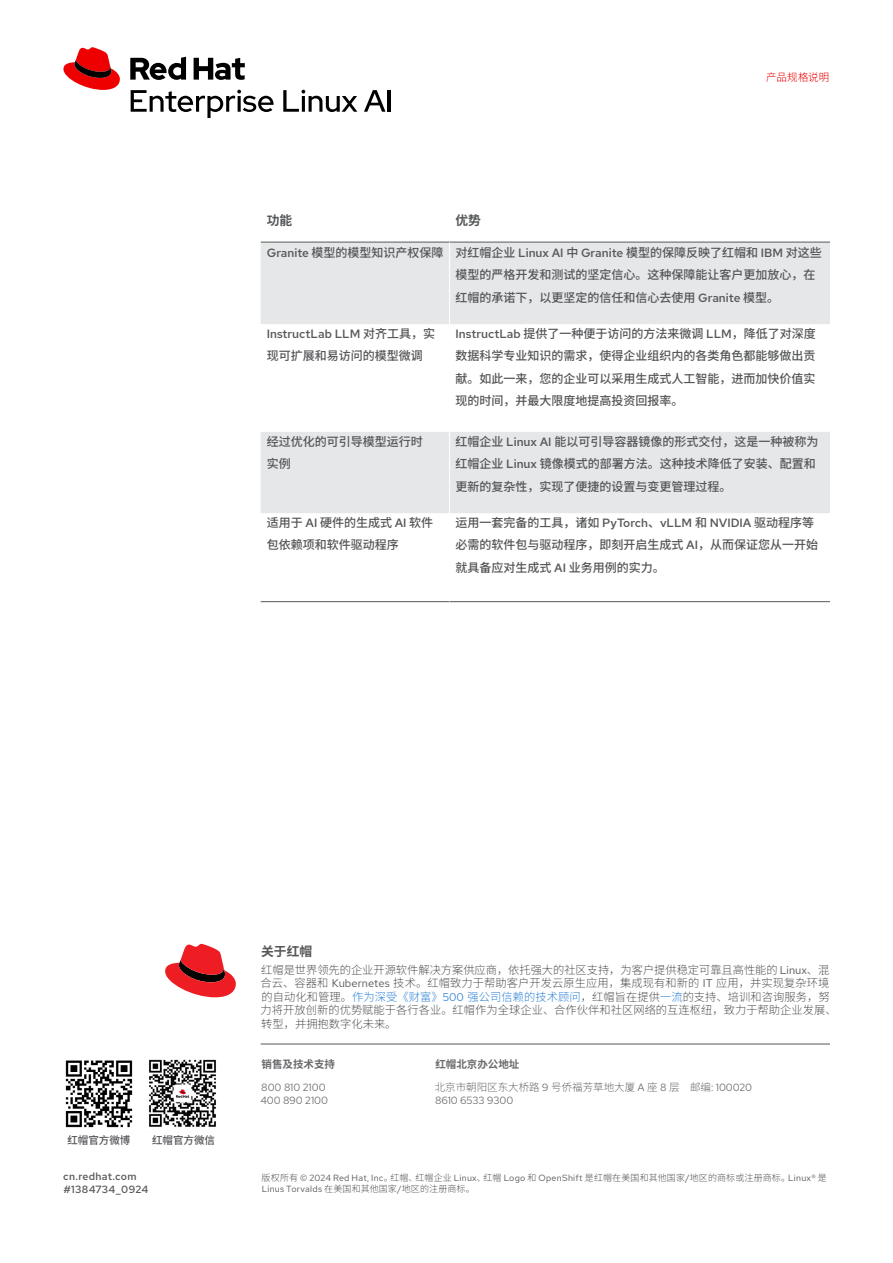
<style>
.page{position:relative;width:893px;height:1263px;background:#fff}
.page>*{position:absolute;margin:0;border:0;box-sizing:border-box;transform-origin:0 0}
.Main_-_About_RH_Subhead_1{font:700 12.75px "Noto Sans SC";color:#57585a}
.Main_-_Table_Subhead_1__left-aligned{font:700 12.75px "Noto Sans SC";color:#57585a}
.Main_-_Table_Body__left-aligned{font:500 12px/22.5px "Noto Sans SC";color:#57585a}
.Main_-_About_RH_Body{font:300 11.25px/13.5px "Noto Sans SC";letter-spacing:.005em;color:#57585a}
.Main_-_About_RH_Body__Heiti_SC{font:300 10.5px/13.5px "Noto Sans SC";color:#6c6d70}
.Footer_-_URL__Page{font:500 10.5px "Red Hat Text";letter-spacing:.025em;color:#57585a}
.Main_-_About_RH_Body__Heiti_SC-2{font:10.5px/13.5px "Red Hat Text";color:#6c6d70}
.Main_-_About_RH_Body__Heiti_SC-3{font:700 10.5px "Noto Sans SC";color:#6c6d70}
.t1{font:500 10.5px "Noto Sans SC";color:#57585a}
.Header_-_Running_Head{font:300 10.5px "Noto Sans SC";letter-spacing:.01em;color:#e00}
.Footer_-_Boilerplate{font:300 9px/11.2px "Noto Sans SC";letter-spacing:.015em;color:#57585a}
.s1{font-family:"Red Hat Text"}
.s2{font-family:"Red Hat Text";font-weight:400}
.s3{color:#3385d6}
.s4{font-family:"Red Hat Text";font-weight:400;color:#3385d6}
</style>
<div class="page">
<hr style="left:261px;top:1044px;width:569px;height:1px;background:#57585a">
<svg style="left:165px;top:944px;width:71px;height:53px"></svg>
<img style="left:65px;top:1060px;width:68px;height:68px">
<img style="left:149px;top:1059px;width:67px;height:68px">
<svg style="left:261px;top:243px;width:569px;height:270px;fill:#e6e7e9"></svg>
<hr style="left:261px;top:242px;width:188px;height:1px;background:#57585a">
<hr style="left:449px;top:242px;width:381px;height:1px;background:#57585a">
<hr style="left:261px;top:601px;width:188px;height:1px;background:#57585a">
<hr style="left:449px;top:601px;width:381px;height:1px;background:#57585a">
<hr style="left:449px;top:242px;width:1px;height:82px;background:#fff">
<hr style="left:449px;top:324px;width:1px;height:108px;background:#fff">
<hr style="left:449px;top:432px;width:1px;height:81px;background:#fff">
<svg style="left:131px;top:90px;width:143px;height:28px"></svg>
<svg style="left:283px;top:90px;width:74px;height:22px"></svg>
<svg style="left:364px;top:90px;width:21px;height:22px"></svg>
<hr style="left:388px;top:90px;width:3px;height:22px;background:#000">
<svg style="left:63px;top:47px;width:57px;height:43px"></svg>
<svg style="left:130px;top:57px;width:115px;height:23px"></svg>
<p class="Header_-_Running_Head" style="left:766px;top:71px;width:65px">产品规格说明</p>
<p class="Main_-_Table_Subhead_1__left-aligned" style="left:267px;top:213px;width:27px">功能</p>
<p class="Main_-_Table_Subhead_1__left-aligned" style="left:455px;top:213px;width:27px">优势</p>
<p class="Main_-_Table_Body__left-aligned" style="left:267px;top:241px;width:178px"><span class="s1">Granite</span> 模型的模型知识产权保障</p>
<p class="Main_-_Table_Body__left-aligned" style="left:455px;top:241px;width:368px">对红帽企业 <span class="s1">Linux AI</span> 中 <span class="s1">Granite</span> 模型的保障反映了红帽和 <span class="s1">IBM</span> 对这些模型的严格开发和测试的坚定信心。这种保障能让客户更加放心，在红帽的承诺下，以更坚定的信任和信心去使用 <span class="s1">Granite</span> 模型。</p>
<p class="Main_-_Table_Body__left-aligned" style="left:267px;top:322px;width:170px"><span class="s1">InstructLab LLM</span> 对齐工具，实现可扩展和易访问的模型微调</p>
<p class="Main_-_Table_Body__left-aligned" style="left:455px;top:322px;width:362px;text-align:justify"><span class="s1">InstructLab</span> 提供了一种便于访问的方法来微调 <span class="s1">LLM</span>，降低了对深度数据科学专业知识的需求，使得企业组织内的各类角色都能够做出贡献。如此一来，您的企业可以采用生成式人工智能，进而加快价值实现的时间，并最大限度地提高投资回报率。</p>
<p class="Main_-_Table_Body__left-aligned" style="left:267px;top:430px;width:158px">经过优化的可引导模型运行时实例</p>
<p class="Main_-_Table_Body__left-aligned" style="left:455px;top:430px;width:364px">红帽企业 <span class="s1">Linux AI</span> 能以可引导容器镜像的形式交付，这是一种被称为红帽企业 <span class="s1">Linux</span> 镜像模式的部署方法。这种技术降低了安装、配置和更新的复杂性，实现了便捷的设置与变更管理过程。</p>
<p class="Main_-_Table_Body__left-aligned" style="left:267px;top:511px;width:168px">适用于 <span class="s1">AI</span> 硬件的生成式 <span class="s1">AI</span> 软件包依赖项和软件驱动程序</p>
<p class="Main_-_Table_Body__left-aligned" style="left:455px;top:511px;width:364px">运用一套完备的工具，诸如 <span class="s1">PyTorch</span>、<span class="s1">vLLM</span> 和 <span class="s1">NVIDIA</span> 驱动程序等必需的软件包与驱动程序，即刻开启生成式 <span class="s1">AI</span>，从而保证您从一开始就具备应对生成式 <span class="s1">AI</span> 业务用例的实力。</p>
<p class="t1" style="left:67px;top:1134px;width:64px">红帽官方微博</p>
<p class="t1" style="left:152px;top:1134px;width:64px">红帽官方微信</p>
<p class="Footer_-_URL__Page" style="left:63px;top:1169px;width:75px">cn.redhat.com</p>
<p class="Footer_-_URL__Page" style="left:64px;top:1182px;width:86px">#1384734_0924</p>
<p class="Main_-_About_RH_Subhead_1" style="left:261px;top:944px;width:53px">关于红帽</p>
<p class="Main_-_About_RH_Body" style="left:261px;top:963px;width:578px">红帽是世界领先的企业开源软件解决方案供应商，依托强大的社区支持，为客户提供稳定可靠且高性能的 <span class="s2">Linux</span>、混合云、容器和 <span class="s2">Kubernetes</span> 技术。红帽致力于帮助客户开发云原生应用，集成现有和新的 <span class="s2">IT</span> 应用，并实现复杂环境的自动化和管理。<span class="s3">作为深受《财富》</span><span class="s4">500</span> <span class="s3">强公司信赖的技术顾问</span>，红帽旨在提供<span class="s3">一流</span>的支持、培训和咨询服务，努力将开放创新的优势赋能于各行各业。红帽作为全球企业、合作伙伴和社区网络的互连枢纽，致力于帮助企业发展、转型，并拥抱数字化未来。</p>
<p class="Main_-_About_RH_Body__Heiti_SC-3" style="left:261px;top:1058px;width:75px">销售及技术支持</p>
<p class="Main_-_About_RH_Body__Heiti_SC-2" style="left:260px;top:1080px;width:69px">800 810 2100<br>400 890 2100</p>
<p class="Main_-_About_RH_Body__Heiti_SC-3" style="left:435px;top:1058px;width:85px">红帽北京办公地址</p>
<p class="Main_-_About_RH_Body__Heiti_SC" style="left:435px;top:1080px;width:319px">北京市朝阳区东大桥路 <span class="s2">9</span> 号侨福芳草地大厦 <span class="s2">A</span> 座 <span class="s2">8</span> 层 邮编<span class="s2">: 100020<br>8610 6533 9300</span></p>
<p class="Footer_-_Boilerplate" style="left:262px;top:1172px;width:567px">版权所有 <span class="s2">© 2024 Red Hat, Inc</span>。红帽、红帽企业 <span class="s2">Linux</span>、红帽 <span class="s2">Logo</span> 和 <span class="s2">OpenShift</span> 是红帽在美国和其他国家<span class="s2">/</span>地区的商标或注册商标。<span class="s2">Linux®</span> 是<br><span class="s2">Linus Torvalds</span> 在美国和其他国家<span class="s2">/</span>地区的注册商标。</p>
</div>
